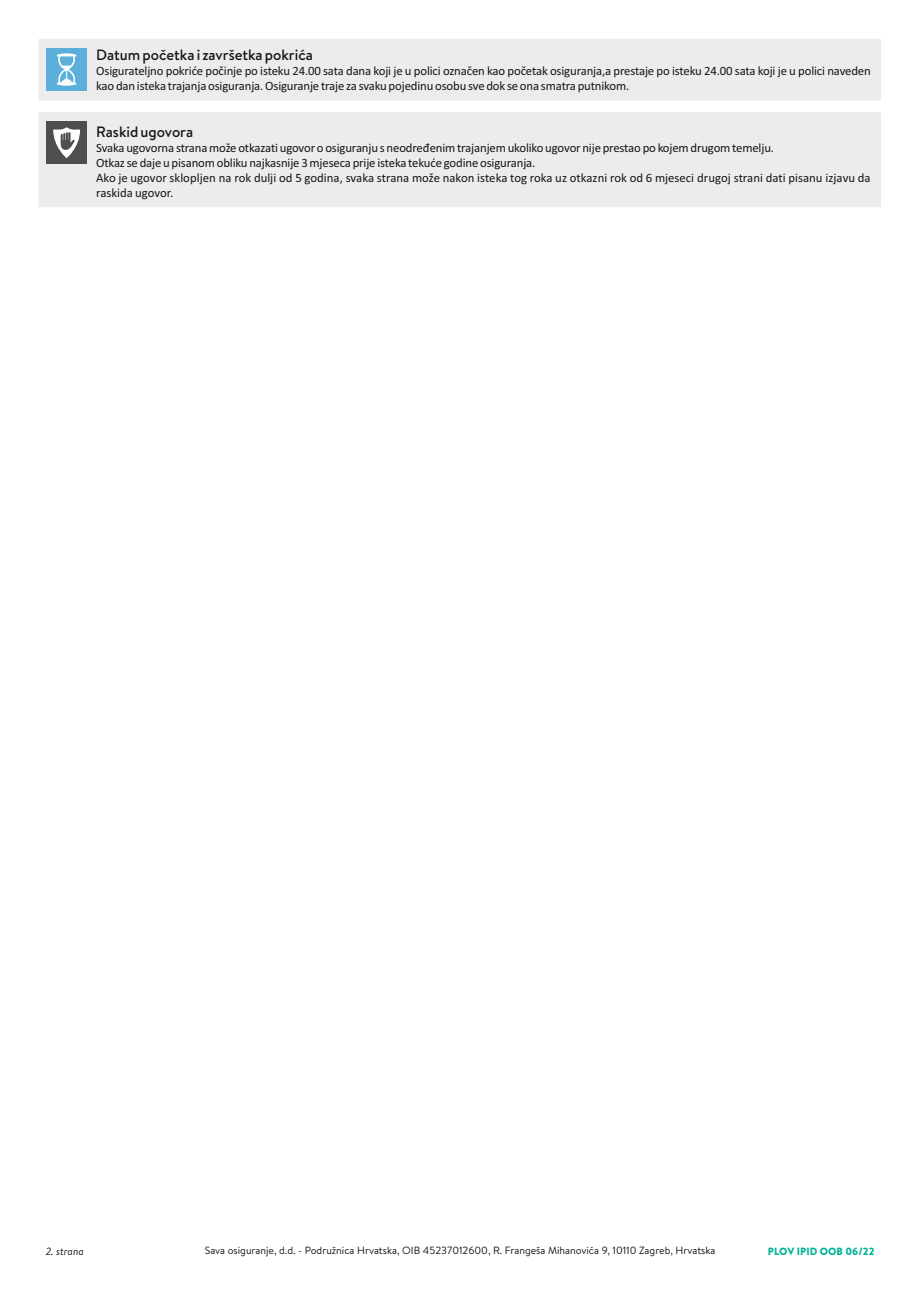
<style>
.page{position:relative;width:920px;height:1290px;background:#fff}
.page>*{position:absolute;margin:0;border:0;box-sizing:border-box;transform-origin:0 0}
.t1{font:500 15px "Brandon Text";color:#151616}
.t2{font:12.75px/15px "Calibri";letter-spacing:-.01em;color:#151616}
.t3{font:10.5px "Brandon Text";color:#151616}
.t4{font:900 10.5px "Brandon Text";color:#00b297}
.t5{font:italic 10.5px "Brandon Text";color:#151616}
</style>
<div class="page">
<div style="left:39px;top:112px;width:842px;height:95px;background:#ececec"></div>
<div style="left:39px;top:39px;width:842px;height:61px;background:#ececec"></div>
<div style="left:46px;top:121px;width:41px;height:42px;background:#4e4e4d"></div>
<svg style="left:53px;top:127px;width:27px;height:31px"></svg>
<div style="left:46px;top:48px;width:41px;height:43px;background:#5cafda"></div>
<svg style="left:57px;top:53px;width:19px;height:33px"></svg>
<p class="t1" style="left:96px;top:50px;width:218px">Datum početka i završetka pokrića</p>
<p class="t2" style="left:96px;top:64px;width:776px">Osigurateljno pokriće počinje po isteku 24.00 sata dana koji je u polici označen kao početak osiguranja,a prestaje po isteku 24.00 sata koji je u polici naveden kao dan isteka trajanja osiguranja. Osiguranje traje za svaku pojedinu osobu sve dok se ona smatra putnikom.</p>
<p class="t1" style="left:96px;top:126px;width:99px">Raskid ugovora</p>
<p class="t2" style="left:96px;top:141px;width:776px">Svaka ugovorna strana može otkazati ugovor o osiguranju s neodređenim trajanjem ukoliko ugovor nije prestao po kojem drugom temelju.<br>Otkaz se daje u pisanom obliku najkasnije 3 mjeseca prije isteka tekuće godine osiguranja.<br>Ako je ugovor sklopljen na rok dulji od 5 godina, svaka strana može nakon isteka tog roka uz otkazni rok od 6 mjeseci drugoj strani dati pisanu izjavu da raskida ugovor.</p>
<p class="t5" style="left:46px;top:1247px;width:39px">2. strana</p>
<p class="t3" style="left:205px;top:1246px;width:512px">Sava osiguranje, d.d. - Podružnica Hrvatska, OIB 45237012600, R. Frangeša Mihanovića 9, 10110 Zagreb, Hrvatska</p>
<p class="t4" style="left:768px;top:1247px;width:108px">PLOV IPID OOB 06/22</p>
</div>
